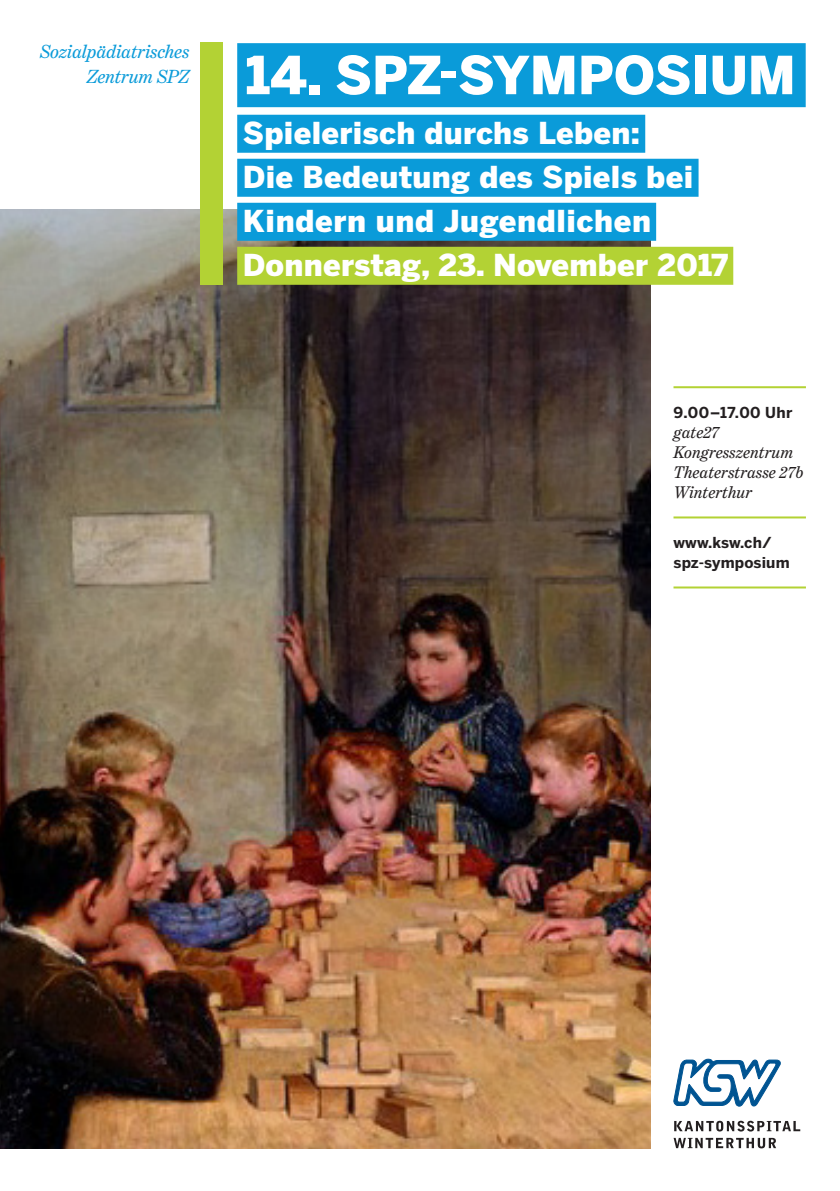
<style>
.page{position:relative;width:840px;height:1191px;background:#fff}
.page>*{position:absolute;margin:0;border:0;box-sizing:border-box;transform-origin:0 0}
.t1{font:900 52px "Benton Sans";color:#fff}
.t2{font:900 30px/44px "Benton Sans";letter-spacing:.01em;color:#fff}
.t3{font:italic 19.2px/24.4px "Benton Modern";color:#0a9bd9;text-align:right}
.t4{font:italic 17px/20px "Benton Modern";letter-spacing:.01em;color:#231f20}
.t5{font:700 15px/20px "Benton Sans";letter-spacing:.01em;color:#231f20}
</style>
<div class="page">
<svg style="left:673px;top:1059px;width:107px;height:47px"></svg>
<svg style="left:674px;top:1120px;width:125px;height:11px"></svg>
<svg style="left:673px;top:1137px;width:102px;height:11px"></svg>
<img style="left:0;top:210px;width:650px;height:938px">
<hr style="left:673px;top:386px;width:132px;height:2px;background:#b3d234">
<hr style="left:673px;top:516px;width:132px;height:2px;background:#b3d234">
<hr style="left:673px;top:586px;width:132px;height:2px;background:#b3d234">
<div style="left:200px;top:43px;width:23px;height:242px;background:#b3d234"></div>
<div style="left:237px;top:43px;width:568px;height:64px;background:#0a9bd9"></div>
<div style="left:237px;top:115px;width:408px;height:38px;background:#0a9bd9"></div>
<div style="left:237px;top:159px;width:461px;height:38px;background:#0a9bd9"></div>
<div style="left:237px;top:203px;width:418px;height:38px;background:#0a9bd9"></div>
<div style="left:237px;top:247px;width:495px;height:38px;background:#b3d234"></div>
<p class="t3" style="left:40px;top:40px;width:151px">Sozialpädiatrisches<br>Zentrum SPZ</p>
<h1 class="t1" style="left:245px;top:42px;width:551px">14. SPZ-Sympos ium</h1>
<p class="t2" style="left:243px;top:112px;width:486px">Spielerisch durchs Leben:<br>Die Bedeutung des Spiels bei<br>Kindern und Jugendlichen<br>Donnerstag, 23. November 2017</p>
<p class="t5" style="left:673px;top:403px;width:120px">9.00–17.00 Uhr</p>
<p class="t4" style="left:673px;top:422px;width:131px">gate27<br>Kongresszentrum<br>Theaterstrasse 27b<br>Winterthur</p>
<p class="t5" style="left:673px;top:533px;width:118px">www.ksw.ch/ spz-symposium</p>
</div>
